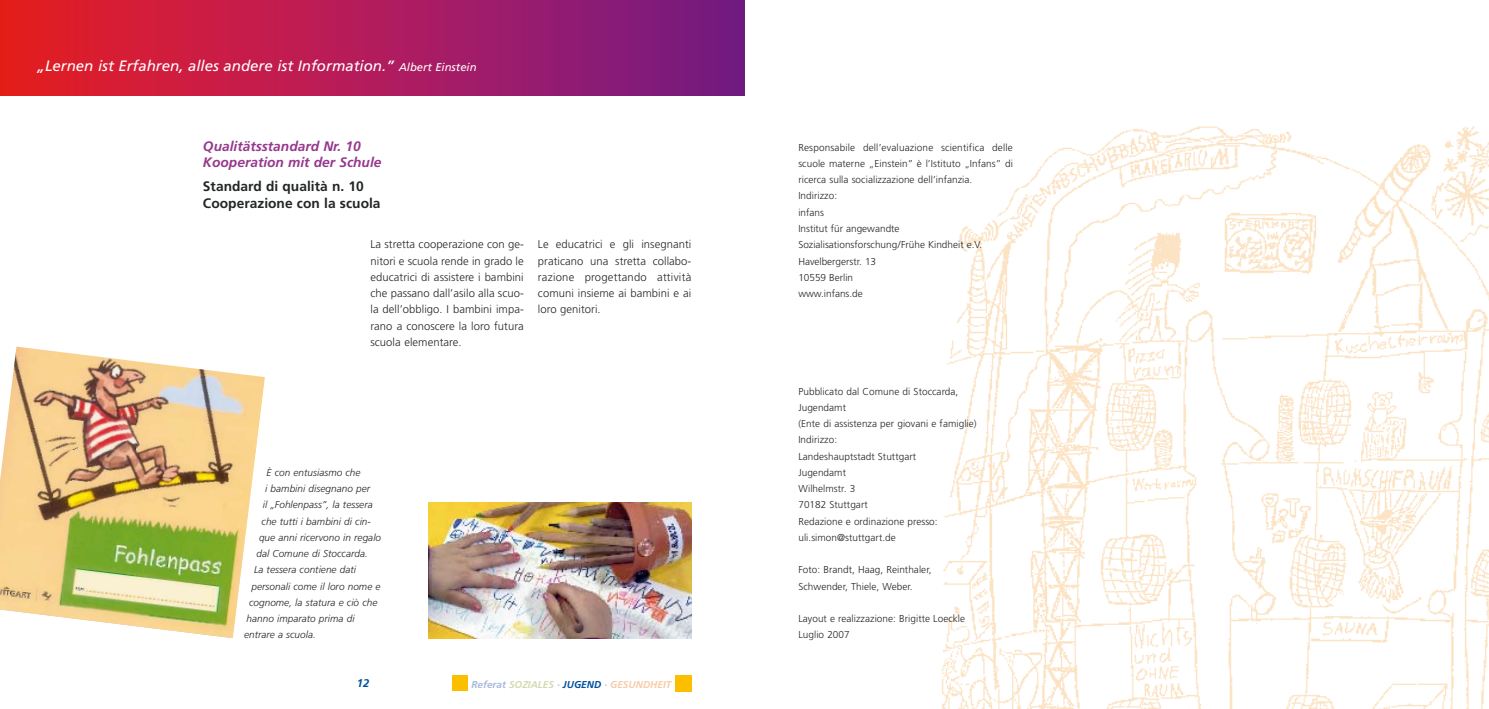
<style>
.page{position:relative;width:1489px;height:709px;background:#fff}
.page>*{position:absolute;margin:0;border:0;box-sizing:border-box;transform-origin:0 0}
.t1{font:italic 15px "Frutiger";color:#fff}
.t2{font:italic 700 13.75px/16.2px "Frutiger";color:#96388d}
.t3{font:700 13.75px/16.2px "Frutiger";color:#232626}
.t4{font:300 11.25px/16.2px "Frutiger";letter-spacing:.005em;color:#232626;text-align:justify}
.t5{font:italic 700 11.25px "Frutiger";color:#0050a1}
.t6{font:300 10px/16.2px "Frutiger";letter-spacing:.005em;color:#232626}
.t7{font:italic 300 10px "Frutiger";letter-spacing:.005em;color:#232626}
.t8{font:italic 700 10px "Frutiger";color:#f9cca8}
.s1{font-size:11.25px}
.s2{color:#a8b9dd}
.s3{color:#d3dbb2}
.s4{color:#0050a1}
</style>
<div class="page">
<img style="left:942px;top:126px;width:546px;height:583px">
<div style="left:0;top:0;width:744px;height:96px;background:linear-gradient(to right,#ea1d25,#751b8a)"></div>
<img style="left:428px;top:502px;width:263px;height:136px">
<img style="left:0;top:346px;width:265px;height:292px">
<div style="left:675px;top:675px;width:16px;height:16px;background:#fcbf00"></div>
<div style="left:452px;top:675px;width:15px;height:16px;background:#fcbf00"></div>
<h1 class="t1" style="left:37px;top:57px;width:441px">„Lernen ist Erfahren, alles andere ist Information.” <span class="s1">Albert Einstein</span></h1>
<h2 class="t2" style="left:203px;top:138px;width:180px">Qualitätsstandard Nr. 1 0<br>Kooperation mit der Schule</h2>
<h2 class="t3" style="left:203px;top:178px;width:179px">Standard di qualità n. 10<br>Cooperazione con la scuola</h2>
<p class="t4" style="left:370px;top:236px;width:155px">La stretta cooperazione con ge&shy;nitori e scuola rende in grado le educatrici di assistere i bambini che passano dall’asilo alla scuo&shy;la dell’obbligo. I bambini impa&shy;rano a conoscere la loro futura scuola elementare.</p>
<p class="t4" style="left:538px;top:236px;width:155px">Le educatrici e gli insegnanti praticano una stretta collabo&shy;razione progettando attività comuni insieme ai bambini e ai loro genitori.</p>
<p class="t7" style="left:266px;top:466px;width:96px">È con entusiasmo che</p>
<p class="t7" style="left:265px;top:483px;width:106px">i bambini disegnano per</p>
<p class="t7" style="left:263px;top:499px;width:111px">il „Fohlenpass”, la tessera</p>
<p class="t7" style="left:261px;top:515px;width:111px">che tutti i bambini di cin-</p>
<p class="t7" style="left:259px;top:531px;width:124px">que anni ricervono in regalo</p>
<p class="t7" style="left:256px;top:548px;width:113px">dal Comune di Stoccarda.</p>
<p class="t7" style="left:254px;top:564px;width:103px">La tessera contiene dati</p>
<p class="t7" style="left:251px;top:580px;width:130px">personali come il loro nome e</p>
<p class="t7" style="left:249px;top:596px;width:130px">cognome, la statura e ciò che</p>
<p class="t7" style="left:246px;top:613px;width:110px">hanno imparato prima di</p>
<p class="t7" style="left:244px;top:629px;width:73px">entrare a scuola.</p>
<p class="t5" style="left:357px;top:676px;width:7px">12</p>
<p class="t8" style="left:471px;top:678px;width:201px"><span class="s2">Referat</span> <span class="s3">SOZIALES</span> <span class="s2">·</span> <span class="s4">JUGEND</span> <span class="s2">·</span> GESUNDHEIT</p>
<p class="t6" style="left:798px;top:139px;width:216px">Responsabile dell’evaluazione scientifica delle scuole materne „Einstein” è l’Istituto „Infans” di ricerca sulla socializzazione dell’infanzia.<br>Indirizzo:<br>infans<br>Institut für angewandte<br>Sozialisationsforschung/Frühe Kindheit e.V.<br>Havelbergerstr. 13<br>10559 Berlin<br>www.infans.de</p>
<p class="t6" style="left:798px;top:383px;width:180px">Pubblicato dal Comune di Stoccarda,<br>Jugendamt<br>(Ente di assistenza per giovani e famiglie)<br>Indirizzo:<br>Landeshauptstadt Stuttgart<br>Jugendamt<br>Wilhelmstr. 3<br>70182 Stuttgart<br>Redazione e ordinazione presso: uli.simon@stuttgart.de</p>
<p class="t6" style="left:798px;top:562px;width:135px">Foto: Brandt, Haag, Reinthaler,<br>Schwender, Thiele, Weber.</p>
<p class="t6" style="left:798px;top:610px;width:168px">Layout e realizzazione: Brigitte Loeckle<br>Luglio 2007</p>
</div>
